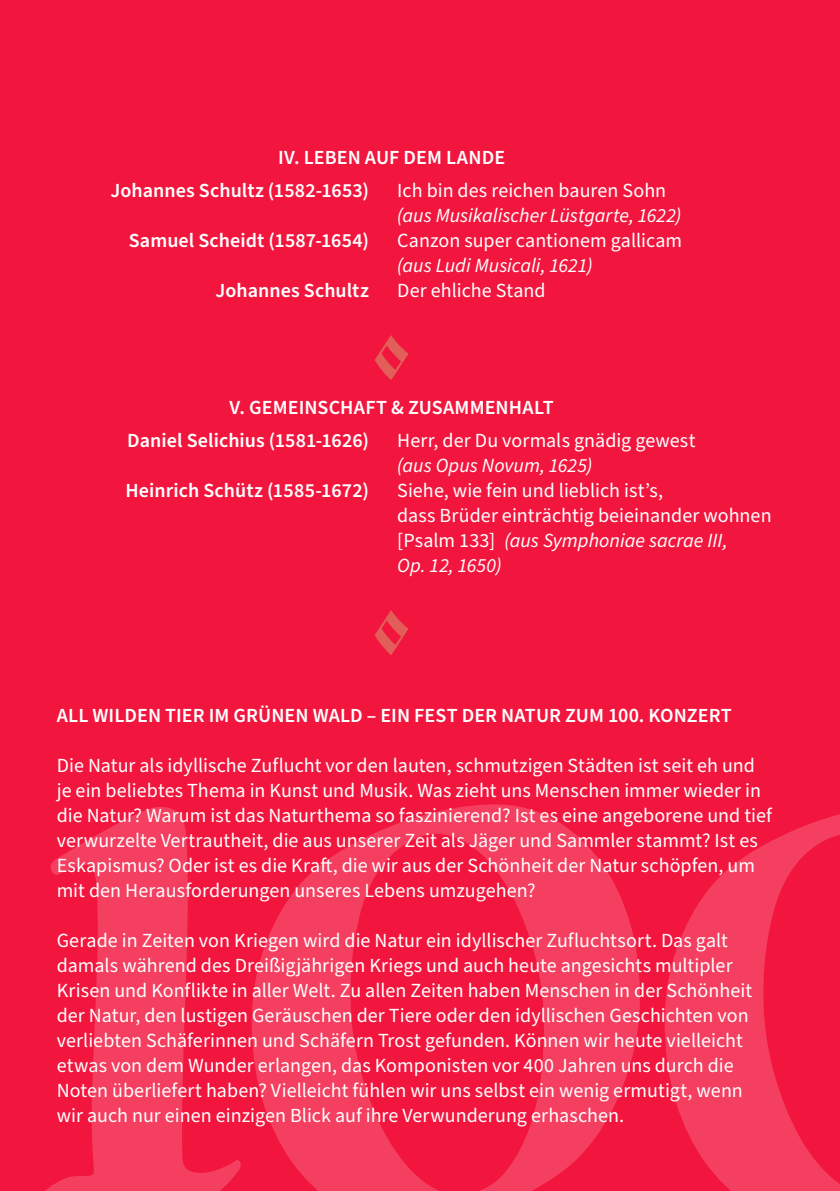
<style>
.page{position:relative;width:840px;height:1191px;background:#fff}
.page>*{position:absolute;margin:0;border:0;box-sizing:border-box;transform-origin:0 0}
.Text{font:20px/25px "Source Sans Pro";color:#fff}
.Text-2{font:600 20px "Source Sans Pro";letter-spacing:.005em;color:#fff}
.Text-3{font:italic 20px/25px "Source Sans Pro";color:#fff}
.s1{font-style:normal}
.s2{font-style:italic}
</style>
<div class="page">
<div style="left:0;top:0;width:839px;height:1191px;background:#f2163e"></div>
<svg style="left:375px;top:335px;width:33px;height:45px"></svg>
<svg style="left:375px;top:610px;width:33px;height:45px"></svg>
<svg style="left:45px;top:804px;width:594px;height:387px"></svg>
<svg style="left:664px;top:814px;width:175px;height:377px;fill:#f43f60"></svg>
<p class="Text-2" style="left:278px;top:144px;width:228px">IV. LEBEN AUF DEM LANDE</p>
<p class="Text-2" style="left:110px;top:177px;width:260px">Johannes Schultz (1582-1653)</p>
<p class="Text-3" style="left:397px;top:179px;width:285px"><span class="s1">Ich bin des reichen bauren Sohn </span>(aus Musikalischer Lüstgarte, 1622)</p>
<p class="Text-2" style="left:129px;top:227px;width:241px">Samuel Scheidt (1587-1654)</p>
<p class="Text" style="left:397px;top:229px;width:286px">Canzon super cantionem gallicam <span class="s2">(aus Ludi Musicali, 1621)</span></p>
<p class="Text-2" style="left:215px;top:277px;width:155px">Johannes Schultz</p>
<p class="Text" style="left:397px;top:279px;width:150px">Der ehliche Stand</p>
<p class="Text-2" style="left:229px;top:394px;width:325px">V. GEMEINSCHAFT &amp; ZUSAMMENHALT</p>
<p class="Text-2" style="left:127px;top:427px;width:243px">Daniel Selichius (1581-1626)</p>
<p class="Text" style="left:397px;top:429px;width:299px">Herr, der Du vormals gnädig gewest <span class="s2">(aus Opus Novum, 1625)</span></p>
<p class="Text-2" style="left:125px;top:477px;width:245px">Heinrich Schütz (1585-1672)</p>
<p class="Text" style="left:397px;top:479px;width:375px">Siehe, wie fein und lieblich ist’s,<br>dass Brüder einträchtig beieinander wohnen [Psalm 133] <span class="s2">(aus Symphoniae sacrae III,<br>Op. 12, 1650)</span></p>
<p class="Text-2" style="left:57px;top:702px;width:676px">ALL WILDEN TIER IM GRÜNEN WALD – EIN FEST DER NATUR ZUM 100. KONZERT</p>
<p class="Text" style="left:57px;top:754px;width:716px">Die Natur als idyllische Zuflucht vor den lauten, schmutzigen Städten ist seit eh und je ein beliebtes Thema in Kunst und Musik. Was zieht uns Menschen immer wieder in die Natur? Warum ist das Naturthema so faszinierend? Ist es eine angeborene und tief verwurzelte Vertrautheit, die aus unserer Zeit als Jäger und Sammler stammt? Ist es Eskapismus? Oder ist es die Kraft, die wir aus der Schönheit der Natur schöpfen, um mit den Herausforderungen unseres Lebens umzugehen?</p>
<p class="Text" style="left:57px;top:929px;width:696px">Gerade in Zeiten von Kriegen wird die Natur ein idyllischer Zufluchtsort. Das galt damals während des Dreißigjährigen Kriegs und auch heute angesichts multipler Krisen und Konflikte in aller Welt. Zu allen Zeiten haben Menschen in der Schönheit der Natur, den lustigen Geräuschen der Tiere oder den idyllischen Geschichten von verliebten Schäferinnen und Schäfern Trost gefunden. Können wir heute vielleicht etwas von dem Wunder erlangen, das Komponisten vor 400 Jahren uns durch die Noten überliefert haben? Vielleicht fühlen wir uns selbst ein wenig ermutigt, wenn wir auch nur einen einzigen Blick auf ihre Verwunderung erhaschen.</p>
</div>
